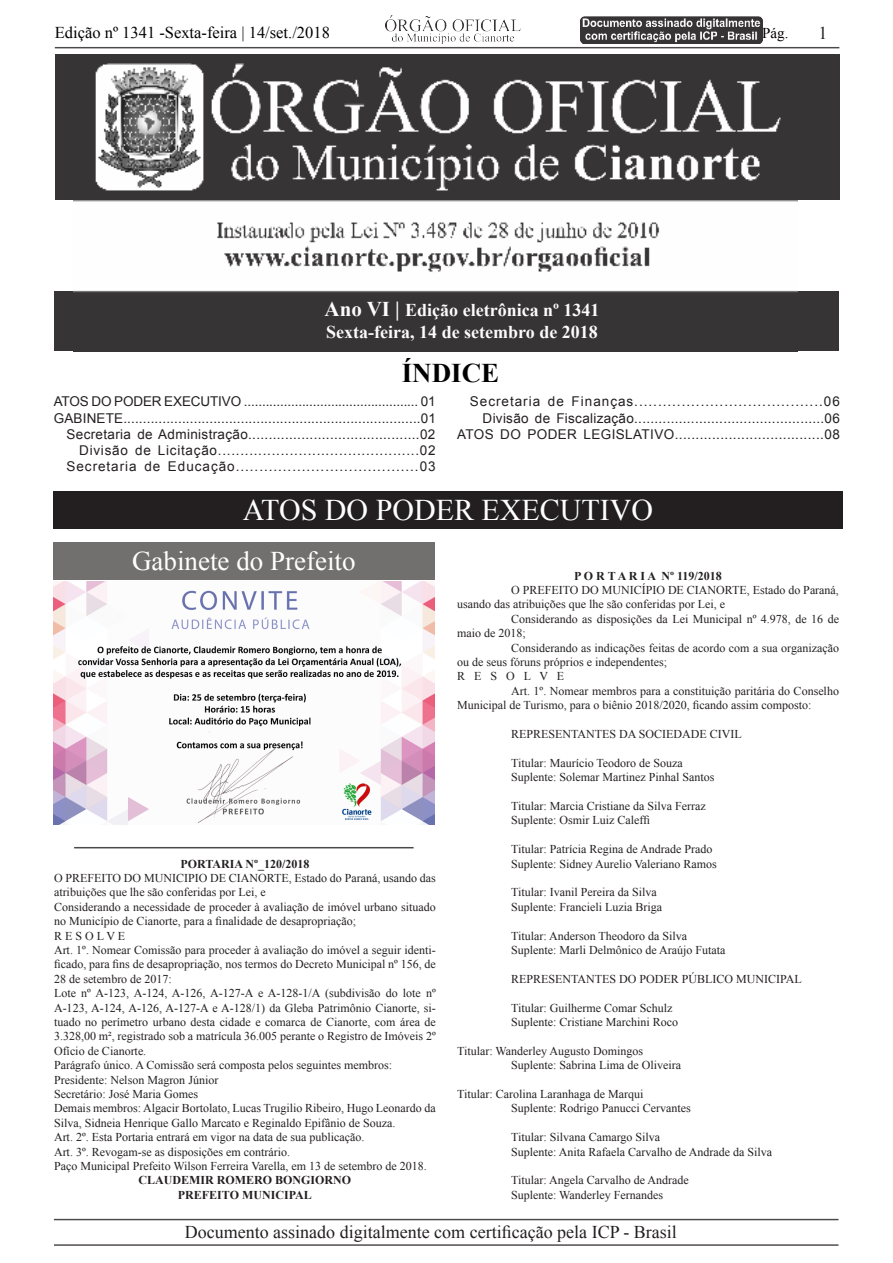
<style>
.page{position:relative;width:893px;height:1263px;background:#fff}
.page>*{position:absolute;margin:0;border:0;box-sizing:border-box;transform-origin:0 0}
.t1{font:30px "Times New Roman";color:#fff}
.t2{font:27px "Times New Roman";color:#fff}
.t3{font:700 27px "Times New Roman";color:#000}
.t4{font:18px "Times New Roman";color:#231f20}
.t5{font:700 18px "Times New Roman";color:#fcfcfc}
.t6{font:16.5px "Times New Roman";color:#000}
.t7{font:15px "Times New Roman";color:#040000}
.t8{font:13.5px "Arial";letter-spacing:.025em;color:#231f20}
.t9{font:13.5px "Arial";letter-spacing:-.01em;color:#231f20}
.t10{font:13.5px "Arial";letter-spacing:.055em;color:#231f20}
.t11{font:13.5px "Arial";letter-spacing:.075em;color:#231f20}
.t12{font:13.5px "Arial";letter-spacing:.07em;color:#231f20}
.t13{font:12px/14.4px "Times New Roman";color:#231f20}
.t14{font:700 12px "Times New Roman";color:#231f20}
.s1{color:#040000}
.s2{font-size:21px}
</style>
<div class="page">
<hr style="left:54px;top:1219px;width:784px;height:1px;background:#4d4948">
<hr style="left:55px;top:47px;width:784px;height:1px;background:#4d4948">
<hr style="left:54px;top:1244px;width:784px;height:2px;background:#4d4948">
<img style="left:385px;top:15px;width:135px;height:29px">
<img style="left:581px;top:17px;width:181px;height:26px">
<div style="left:54px;top:491px;width:789px;height:38px;background:#231f20"></div>
<div style="left:56px;top:55px;width:784px;height:145px;background:#373435"></div>
<div style="left:55px;top:291px;width:784px;height:60px;background:#373435"></div>
<img style="left:74px;top:54px;width:723px;height:239px">
<div style="left:53px;top:542px;width:382px;height:38px;background:#72706f"></div>
<img style="left:54px;top:582px;width:381px;height:243px">
<hr style="left:74px;top:847px;width:340px;height:1px;background:#4d4948">
<h3 class="t6" style="left:55px;top:21px;width:277px">Edição nº <span class="s1">1341 -Sext</span>a-feira | 14/set./2018</h3>
<p class="t7" style="left:753px;top:23px;width:37px"><span class="s2">|</span> Pág.</p>
<p class="t4" style="left:818px;top:21px;width:10px">1</p>
<p class="t5" style="left:324px;top:298px;width:277px"><span class="s2">Ano VI |</span> Edição eletrônica nº 1341</p>
<p class="t5" style="left:326px;top:319px;width:273px">Sexta-feira, 14 de setembro de 2018</p>
<p class="t3" style="left:402px;top:354px;width:99px">ÍNDICE</p>
<p class="t9" style="left:54px;top:393px;width:384px">ATOS DO PODER EXECUTIVO ................................................ 01</p>
<p class="t8" style="left:54px;top:409px;width:384px">GABINETE............................................................................01</p>
<p class="t8" style="left:67px;top:425px;width:370px">Secretaria de Administração..........................................02</p>
<p class="t10" style="left:79px;top:441px;width:358px">Divisão de Licitação.............................................02</p>
<p class="t12" style="left:67px;top:458px;width:371px">Secretaria de Educação.......................................03</p>
<p class="t11" style="left:470px;top:393px;width:371px">Secretaria de Finanças........................................06</p>
<p class="t8" style="left:483px;top:409px;width:359px">Divisão de Fiscalização...............................................06</p>
<p class="t8" style="left:457px;top:425px;width:384px">ATOS DO PODER LEGISLATIVO....................................08</p>
<p class="t1" style="left:243px;top:490px;width:412px">ATOS DO PODER EXECUTIVO</p>
<p class="t2" style="left:132px;top:543px;width:225px">Gabinete do Prefeito</p>
<p class="t14" style="left:180px;top:855px;width:130px">PORTARIA Nº_120/2018</p>
<p class="t13" style="left:54px;top:871px;width:383px">O PREFEITO DO MUNICIPIO DE CIANORTE, Estado do Paraná, usando das atribuições que lhe são conferidas por Lei, e</p>
<p class="t13" style="left:54px;top:899px;width:383px">Considerando a necessidade de proceder à avaliação de imóvel urbano situado no Município de Cianorte, para a finalidade de desapropriação;</p>
<p class="t13" style="left:54px;top:928px;width:73px">R E S O L V E</p>
<p class="t13" style="left:54px;top:943px;width:383px;text-align:justify">Art. 1º. Nomear Comissão para proceder à avaliação do imóvel a seguir identi&shy;ficado, para fins de desapropriação, nos termos do Decreto Municipal nº 156, de 28 de setembro de 2017:</p>
<p class="t13" style="left:54px;top:986px;width:383px;text-align:justify">Lote nº A-123, A-124, A-126, A-127-A e A-128-1/A (subdivisão do lote nº A-123, A-124, A-126, A-127-A e A-128/1) da Gleba Patrimônio Cianorte, si&shy;tuado no perímetro urbano desta cidade e comarca de Cianorte, com área de 3.328,00 m², registrado sob a matrícula 36.005 perante o Registro de Imóveis 2º Ofício de Cianorte.</p>
<p class="t13" style="left:54px;top:1058px;width:340px">Parágrafo único. A Comissão será composta pelos seguintes membros:</p>
<p class="t13" style="left:54px;top:1072px;width:166px">Presidente: Nelson Magron Júnior</p>
<p class="t13" style="left:54px;top:1087px;width:146px">Secretário: José Maria Gomes</p>
<p class="t13" style="left:54px;top:1101px;width:383px">Demais membros: Algacir Bortolato, Lucas Trugilio Ribeiro, Hugo Leonardo da<br>Silva, Sidneia Henrique Gallo Marcato e Reginaldo Epifânio de Souza.</p>
<p class="t13" style="left:54px;top:1130px;width:312px">Art. 2º. Esta Portaria entrará em vigor na data de sua publicação.</p>
<p class="t13" style="left:54px;top:1144px;width:238px">Art. 3º. Revogam-se as disposições em contrário.</p>
<p class="t13" style="left:54px;top:1159px;width:374px">Paço Municipal Prefeito Wilson Ferreira Varella, em 13 de setembro de 2018.</p>
<p class="t14" style="left:139px;top:1172px;width:214px">CLAUDEMIR ROMERO BONGIORNO</p>
<p class="t14" style="left:178px;top:1186px;width:135px">PREFEITO MUNICIPAL</p>
<p class="t14" style="left:574px;top:567px;width:149px">P O R T A R I A Nº 119/2018</p>
<p class="t13" style="left:457px;top:582px;width:383px;text-indent:54px">O PREFEITO DO MUNICÍPIO DE CIANORTE, Estado do Paraná, usando das atribuições que lhe são conferidas por Lei, e</p>
<p class="t13" style="left:457px;top:611px;width:383px;text-indent:54px">Considerando as disposições da Lei Municipal nº 4.978, de 16 de maio de 2018;</p>
<p class="t13" style="left:457px;top:640px;width:383px;text-indent:54px">Considerando as indicações feitas de acordo com a sua organização ou de seus fóruns próprios e independentes;</p>
<p class="t13" style="left:457px;top:669px;width:109px">R E S O L V E</p>
<p class="t13" style="left:457px;top:683px;width:383px;text-indent:54px">Art. 1º. Nomear membros para a constituição paritária do Conselho<br>Municipal de Turismo, para o biênio 2018/2020, ficando assim composto:</p>
<p class="t13" style="left:511px;top:726px;width:232px">REPRESENTANTES DA SOCIEDADE CIVIL</p>
<p class="t13" style="left:511px;top:755px;width:173px">Titular: Maurício Teodoro de Souza</p>
<p class="t13" style="left:511px;top:770px;width:205px">Suplente: Solemar Martinez Pinhal Santos</p>
<p class="t13" style="left:511px;top:798px;width:196px">Titular: Marcia Cristiane da Silva Ferraz</p>
<p class="t13" style="left:511px;top:813px;width:140px">Suplente: Osmir Luiz Caleffi</p>
<p class="t13" style="left:511px;top:842px;width:203px">Titular: Patrícia Regina de Andrade Prado</p>
<p class="t13" style="left:511px;top:856px;width:207px">Suplente: Sidney Aurelio Valeriano Ramos</p>
<p class="t13" style="left:511px;top:885px;width:147px">Titular: Ivanil Pereira da Silva</p>
<p class="t13" style="left:511px;top:899px;width:152px">Suplente: Francieli Luzia Briga</p>
<p class="t13" style="left:511px;top:928px;width:178px">Titular: Anderson Theodoro da Silva</p>
<p class="t13" style="left:511px;top:942px;width:216px">Suplente: Marli Delmônico de Araújo Futata</p>
<p class="t13" style="left:511px;top:971px;width:292px">REPRESENTANTES DO PODER PÚBLICO MUNICIPAL</p>
<p class="t13" style="left:511px;top:1000px;width:163px">Titular: Guilherme Comar Schulz</p>
<p class="t13" style="left:511px;top:1014px;width:168px">Suplente: Cristiane Marchini Roco</p>
<p class="t13" style="left:457px;top:1043px;width:188px">Titular: Wanderley Augusto Domingos</p>
<p class="t13" style="left:511px;top:1058px;width:171px">Suplente: Sabrina Lima de Oliveira</p>
<p class="t13" style="left:457px;top:1086px;width:188px">Titular: Carolina Laranhaga de Marqui</p>
<p class="t13" style="left:511px;top:1101px;width:181px">Suplente: Rodrigo Panucci Cervantes</p>
<p class="t13" style="left:511px;top:1130px;width:151px">Titular: Silvana Camargo Silva</p>
<p class="t13" style="left:511px;top:1144px;width:262px">Suplente: Anita Rafaela Carvalho de Andrade da Silva</p>
<p class="t13" style="left:511px;top:1173px;width:179px">Titular: Angela Carvalho de Andrade</p>
<p class="t13" style="left:511px;top:1187px;width:154px">Suplente: Wanderley Fernandes</p>
<h3 class="t4" style="left:185px;top:1220px;width:494px">Documento assinado digitalmente com certificação pela ICP - Brasil</h3>
</div>
